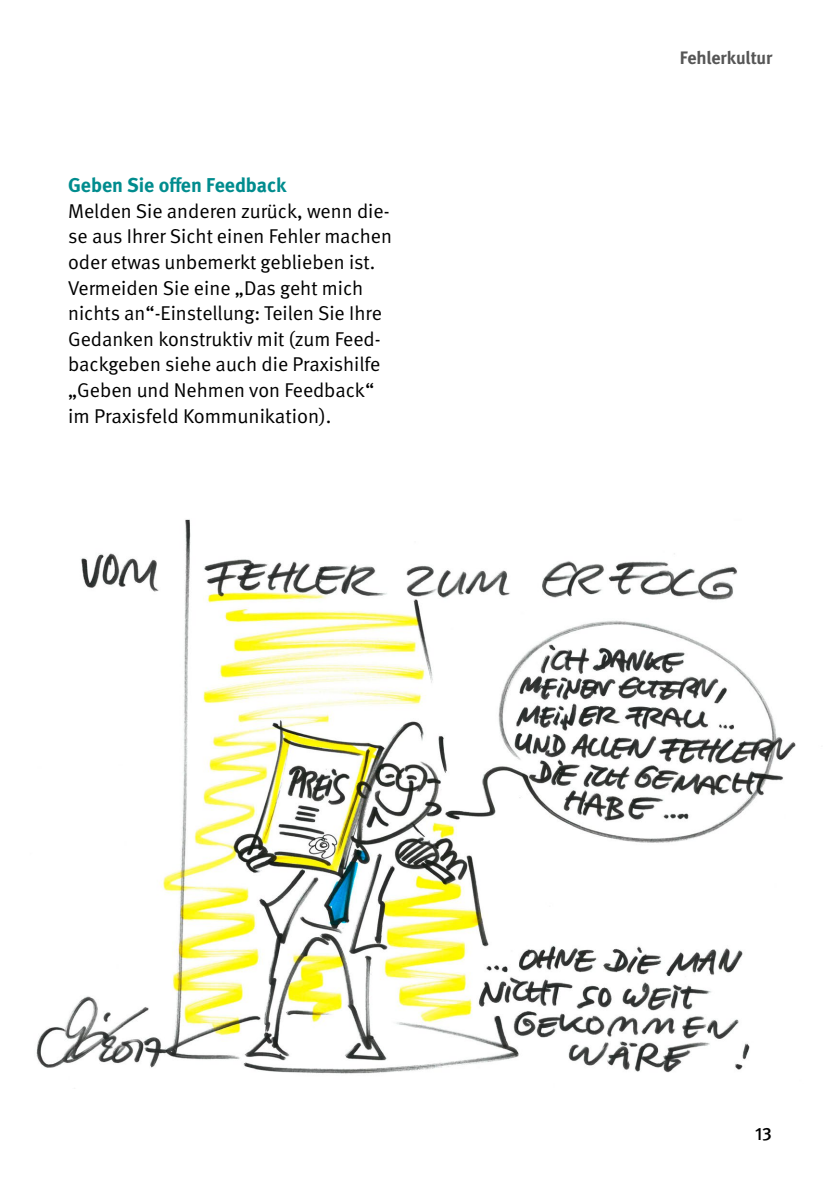
<style>
.page{position:relative;width:840px;height:1191px;background:#fff}
.page>*{position:absolute;margin:0;border:0;box-sizing:border-box;transform-origin:0 0}
._02_Fließtext_10pt_Fließtext{font:20px/25.6px "DGUV Meta";color:#000}
._02_Fließtext_10pt_Auto-Bullets{font:20px "DGUV Meta";color:#000}
._02_Fließtext_H2{font:700 20px "DGUV Meta";color:#008c8e}
.t1{font:700 18px "DGUV Meta";letter-spacing:-.005em;color:#565656}
.t2{font:500 18px "DGUV Meta";color:#000}
</style>
<div class="page">
<img style="left:36px;top:519px;width:760px;height:555px">
<h2 class="_02_Fließtext_H2" style="left:68px;top:173px;width:220px">Geben Sie offen Feedback</h2>
<p class="_02_Fließtext_10pt_Fließtext" style="left:68px;top:198px;width:325px">Melden Sie anderen zurück, wenn die&shy;se aus Ihrer Sicht einen Fehler machen oder etwas unbemerkt geblieben ist.<br>Vermeiden Sie eine „Das geht mich nichts an“-Einstellung: Teilen Sie Ihre Gedanken konstruktiv mit (zum Feed&shy;backgeben siehe auch die Praxishilfe „Geben und Nehmen von Feedback“</p>
<p class="_02_Fließtext_10pt_Auto-Bullets" style="left:68px;top:404px;width:265px">im Praxisfeld Kommunikation).</p>
<p class="t1" style="left:679px;top:47px;width:94px">Fehlerkultur</p>
<p class="t2" style="left:754px;top:1123px;width:18px">13</p>
</div>
